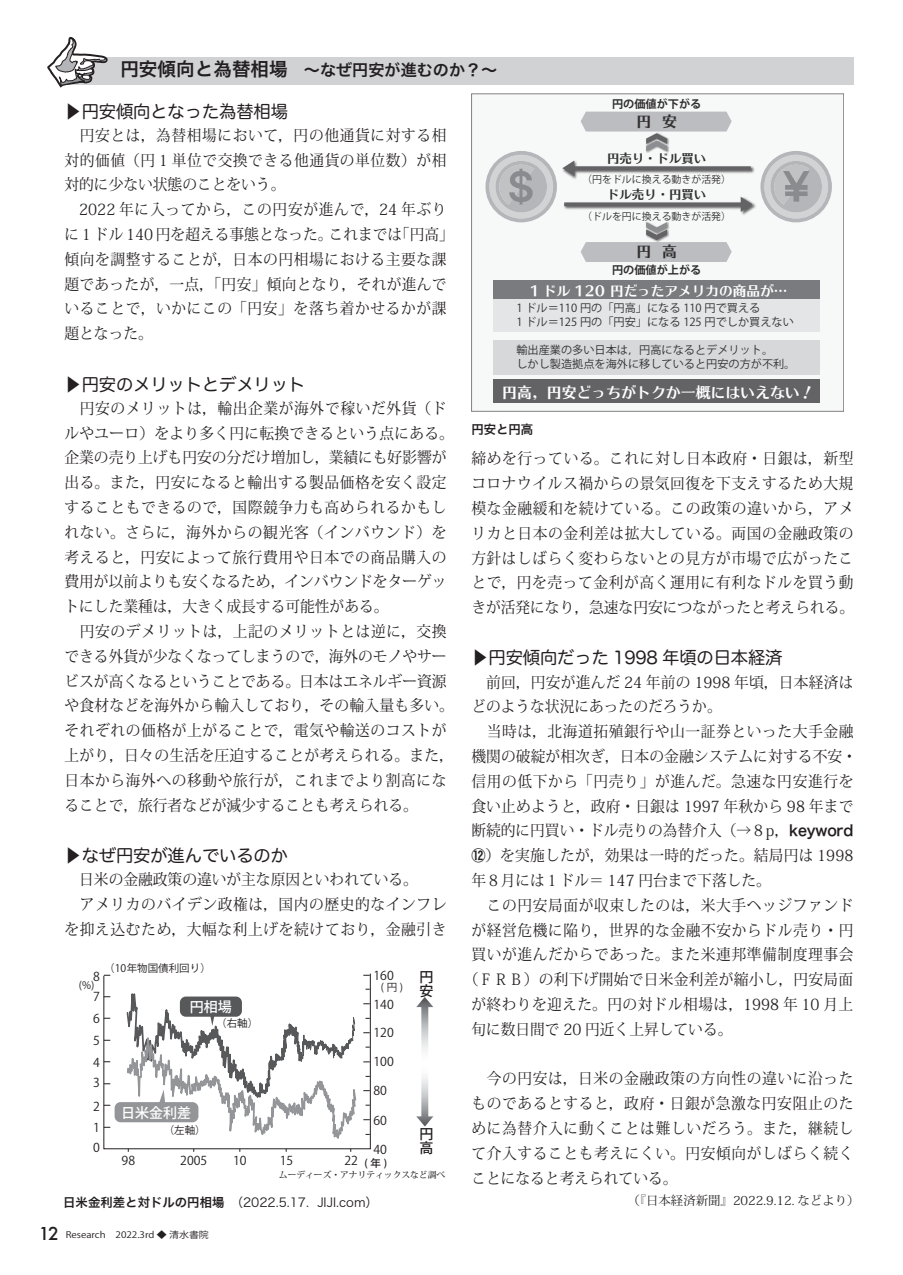
<style>
.page{position:relative;width:903px;height:1275px;background:#fff}
.page>*{position:absolute;margin:0;border:0;box-sizing:border-box;transform-origin:0 0}
.t1{font:21px "Koz Go Pr 6 N";color:#312f30}
.t2{font:17.32px "Hira Maru Pro W4";letter-spacing:-.01em;color:#231f20}
.t3{font:16.1px "Hira Kaku Pro W6";color:#231f20}
.t4{font:15.58px/24.8px "Koz Min Pr 6 N";letter-spacing:.02em;color:#231f20;text-align:justify;scale:.95 1}
.t5{font:15.58px/24.8px "Koz Min Pr 6 N";letter-spacing:.04em;color:#231f20;scale:.95 1}
.t6{font:15.58px "Koz Min Pr 6 N";color:#231f20;scale:.95 1}
.t7{font:15.58px "Koz Min Pr 6 N";letter-spacing:.045em;color:#231f20;scale:.95 1}
.t8{font:14.88px "UD Typos 515 Std";color:#fff}
.t9{font:14.88px "UD Typos 515 Std";color:#312f30}
.t10{font:500 14px "Koz Go Pr 6 N";color:#fff}
.t11{font:500 14px/14px "Koz Go Pr 6 N";color:#231f20}
.t12{font:13.65px "UD Typos 515 Std";color:#fff}
.t13{font:12.42px "Hira Kaku Pro N W3";color:#231f20}
.t14{font:12.42px "Koz Min Pro";color:#231f20}
.t15{font:12.42px "UD Typos 515 Std";color:#312f30}
.t16{font:12.42px "Hira Kaku Pro N W6";color:#231f20}
.t17{font:12.25px/21.3px "Koz Go Pr 6 N";color:#231f20}
.t18{font:11.2px/14px "Koz Go Pr 6 N";color:#312f30}
.t19{font:700 11.2px "Koz Go Pr 6 N";color:#312f30}
.t20{font:10.5px "Koz Go Pr 6 N";color:#231f20}
.t21{font:500 10.5px "Koz Go Pr 6 N";color:#231f20}
.t22{font:9.97px "Koz Go Pr 6 N";color:#312f30}
.t23{font:8.92px "Koz Go Pro";color:#231f20;scale:1.11 1}
.t24{font:500 8.75px "Koz Min Pr 6 N";color:#231f20}
.s1{font-size:18.55px}
.s2{font-family:"Hira Kaku Pro N W6";font-size:14.88px}
.s3{font-family:"Hira Kaku Pro N W6"}
.s4{font-family:"Futura";font-weight:500;font-size:17.32px}
</style>
<div class="page">
<div style="left:65px;top:57px;width:789px;height:27px;background:#d1d2d4"></div>
<svg style="left:47px;top:37px;width:62px;height:51px"></svg>
<div style="left:471px;top:94px;width:373px;height:317px;background:#f3f4f4"></div>
<div style="left:494px;top:340px;width:326px;height:34px;background:#d7d8da"></div>
<div style="left:494px;top:379px;width:326px;height:24px;background:#636366"></div>
<div style="left:494px;top:299px;width:326px;height:32px;background:#e4e5e7"></div>
<div style="left:494px;top:281px;width:326px;height:18px;background:#797b7e"></div>
<img style="left:752px;top:202px;width:4px;height:8px">
<svg style="left:485px;top:112px;width:267px;height:150px"></svg>
<svg style="left:760px;top:151px;width:72px;height:71px"></svg>
<svg style="left:103px;top:973px;width:268px;height:177px"></svg>
<div style="left:115px;top:1102px;width:83px;height:20px;background:#939598;border-radius:6px"></div>
<svg style="left:126px;top:973px;width:231px;height:179px"></svg>
<svg style="left:416px;top:997px;width:17px;height:129px"></svg>
<p class="t3" style="left:120px;top:56px;width:379px"><span class="s1">円安傾向と為替相場</span>　〜なぜ円安が進むのか？〜</p>
<p class="t2" style="left:64px;top:96px;width:225px">▶円安傾向となった為替相場</p>
<p class="t5" style="left:64px;top:123px;width:411px">　円安とは，為替相場において，円の他通貨に対する相対的価値（円 1 単位で交換できる他通貨の単位数）が相対的に少ない状態のことをいう。<br>　2022 年に入ってから，この円安が進んで，24 年ぶりに１ドル 140 円を超える事態となった。これまでは「円高」傾向を調整することが，日本の円相場における主要な課題であったが，一点，「円安」傾向となり，それが進んでいることで，いかにこの「円安」を落ち着かせるかが課題となった。</p>
<p class="t2" style="left:64px;top:369px;width:242px">▶円安のメリットとデメリット</p>
<p class="t4" style="left:64px;top:396px;width:411px;text-align:left">　円安のメリットは，輸出企業が海外で稼いだ外貨（ドルやユーロ）をより多く円に転換できるという点にある。企業の売り上げも円安の分だけ増加し，業績にも好影響が出る。また，円安になると輸出する製品価格を安く設定することもできるので，国際競争力も高められるかもしれない。さらに，海外からの観光客（インバウンド）を考えると，円安によって旅行費用や日本での商品購入の費用が以前よりも安くなるため，インバウンドをターゲットにした業種は，大きく成長する可能性がある。<br>　円安のデメリットは，上記のメリットとは逆に，交換できる外貨が少なくなってしまうので，海外のモノやサービスが高くなるということである。日本はエネルギー資源や食材などを海外から輸入しており，その輸入量も多い。それぞれの価格が上がることで，電気や輸送のコストが上がり，日々の生活を圧迫することが考えられる。また，日本から海外への移動や旅行が，これまでより割高になることで，旅行者などが減少することも考えられる。</p>
<p class="t2" style="left:64px;top:840px;width:225px">▶なぜ円安が進んでいるのか</p>
<p class="t5" style="left:64px;top:867px;width:404px">　日米の金融政策の違いが主な原因といわれている。<br>　アメリカのバイデン政権は，国内の歴史的なインフレを抑え込むため，大幅な利上げを続けており，金融引き</p>
<p class="t17" style="left:93px;top:966px;width:8px">8</p>
<p class="t20" style="left:79px;top:979px;width:17px">(%)</p>
<p class="t17" style="left:93px;top:986px;width:8px">7<br>6</p>
<p class="t17" style="left:93px;top:1030px;width:8px">5<br>4</p>
<p class="t17" style="left:93px;top:1071px;width:8px;line-height:23.3px">3<br>2</p>
<p class="t17" style="left:93px;top:1118px;width:8px;line-height:19.8px">1<br>0</p>
<p class="t20" style="left:104px;top:962px;width:108px">（10年物国債利回り）</p>
<p class="t17" style="left:373px;top:965px;width:22px">160</p>
<p class="t17" style="left:373px;top:994px;width:22px">140</p>
<p class="t17" style="left:373px;top:1022px;width:22px">120</p>
<p class="t17" style="left:373px;top:1051px;width:22px">100</p>
<p class="t17" style="left:373px;top:1080px;width:15px">80</p>
<p class="t17" style="left:373px;top:1110px;width:15px">60</p>
<p class="t17" style="left:373px;top:1139px;width:15px">40</p>
<p class="t11" style="left:419px;top:970px;width:15px">円安</p>
<p class="t20" style="left:381px;top:981px;width:24px">(円)</p>
<p class="t10" style="left:190px;top:999px;width:43px">円相場</p>
<p class="t20" style="left:216px;top:1017px;width:43px">（右軸）</p>
<p class="t10" style="left:121px;top:1105px;width:71px">日米金利差</p>
<p class="t20" style="left:164px;top:1124px;width:43px">（左軸）</p>
<p class="t11" style="left:419px;top:1127px;width:15px">円高</p>
<p class="t24" style="left:279px;top:1170px;width:168px">ムーディーズ・アナリティックスなど調べ</p>
<p class="t17" style="left:122px;top:1150px;width:15px">98</p>
<p class="t17" style="left:180px;top:1150px;width:28px">2005</p>
<p class="t17" style="left:233px;top:1150px;width:15px">10</p>
<p class="t17" style="left:280px;top:1150px;width:15px">15</p>
<p class="t17" style="left:344px;top:1150px;width:15px">22</p>
<p class="t21" style="left:365px;top:1157px;width:24px">(年)</p>
<p class="t19" style="left:612px;top:98px;width:91px">円の価値が下がる</p>
<p class="t9" style="left:636px;top:108px;width:42px">円 安</p>
<p class="t15" style="left:607px;top:148px;width:101px">円売り・ドル買い</p>
<p class="t22" style="left:582px;top:174px;width:150px">（円をドルに換える動きが活発）</p>
<p class="t22" style="left:582px;top:210px;width:150px">（ドルを円に換える動きが活発）</p>
<p class="t15" style="left:607px;top:184px;width:101px">ドル売り・円買い</p>
<p class="t9" style="left:636px;top:238px;width:42px">円 高</p>
<p class="t19" style="left:612px;top:264px;width:91px">円の価値が上がる</p>
<p class="t18" style="left:516px;top:301px;width:279px">1 ドル＝110 円の「円高」になる 110 円で買える<br>1 ドル＝125 円の「円安」になる 125 円でしか買えない</p>
<p class="t12" style="left:529px;top:279px;width:259px">1 ドル 120 円だったアメリカの商品が…</p>
<p class="t18" style="left:516px;top:343px;width:281px">輸出産業の多い日本は，円高になるとデメリット。<br>しかし製造拠点を海外に移していると円安の方が不利。</p>
<p class="t8" style="left:502px;top:380px;width:314px">円高，円安どっちがトクか一概にはいえない！</p>
<p class="t16" style="left:471px;top:418px;width:64px">円安と円高</p>
<h1 class="t1" style="left:630px;top:436px;width:79px">p007-01</h1>
<p class="t4" style="left:471px;top:447px;width:405px">締めを行っている。これに対し日本政府・日銀は，新型コロナウイルス禍からの景気回復を下支えするため大規模な金融緩和を続けている。この政策の違いから，アメリカと日本の金利差は拡大している。両国の金融政策の方針はしばらく変わらないとの見方が市場で広がったことで，円を売って金利が高く運用に有利なドルを買う動きが活発になり，急速な円安につながったと考えられる。</p>
<p class="t2" style="left:471px;top:643px;width:313px">▶円安傾向だった 1998 年頃の日本経済</p>
<p class="t4" style="left:471px;top:670px;width:404px">　前回，円安が進んだ 24 年前の 1998 年頃，日本経済は</p>
<p class="t6" style="left:471px;top:698px;width:265px">どのような状況にあったのだろうか。</p>
<p class="t5" style="left:471px;top:719px;width:404px">　当時は，北海道拓殖銀行や山一証券といった大手金融</p>
<p class="t4" style="left:471px;top:744px;width:407px">機関の破綻が相次ぎ，日本の金融システムに対する不安・</p>
<p class="t7" style="left:471px;top:772px;width:404px">信用の低下から「円売り」が進んだ。急速な円安進行を</p>
<p class="t4" style="left:471px;top:794px;width:404px">食い止めようと，政府・日銀は 1997 年秋から 98 年まで</p>
<p class="t6" style="left:471px;top:822px;width:404px">断続的に円買い・ドル売りの為替介入（→８p，<span class="s2">keyword</span></p>
<p class="t4" style="left:471px;top:843px;width:404px"><span class="s2">⑫</span>）を実施したが，効果は一時的だった。結局円は 1998</p>
<p class="t6" style="left:471px;top:871px;width:317px">年８月には１ドル＝ 147 円台まで下落した。</p>
<p class="t5" style="left:471px;top:893px;width:404px">　この円安局面が収束したのは，米大手ヘッジファンド</p>
<p class="t7" style="left:471px;top:921px;width:404px">が経営危機に陥り，世界的な金融不安からドル売り・円</p>
<p class="t5" style="left:471px;top:943px;width:404px">買いが進んだからであった。また米連邦準備制度理事会</p>
<p class="t4" style="left:464px;top:967px;width:411px">（ＦＲＢ）の利下げ開始で日米金利差が縮小し，円安局面</p>
<p class="t4" style="left:471px;top:992px;width:404px">が終わりを迎えた。円の対ドル相場は，1998 年 10 月上</p>
<p class="t6" style="left:471px;top:1020px;width:276px">旬に数日間で 20 円近く上昇している。</p>
<p class="t4" style="left:471px;top:1067px;width:404px">　今の円安は，日米の金融政策の方向性の違いに沿ったものであるとすると，政府・日銀が急激な円安阻止のために為替介入に動くことは難しいだろう。また，継続して介入することも考えにくい。円安傾向がしばらく続くことになると考えられている。</p>
<p class="t13" style="left:63px;top:1191px;width:316px"><span class="s3">日米金利差と対ドルの円相場</span>　（2022.5.17. JIJI.com）</p>
<p class="t14" style="left:627px;top:1191px;width:233px">（『日本経済新聞』2022.9.12. などより）</p>
<p class="t23" style="left:39px;top:1229px;width:155px"><span class="s4">12</span> Research　2022.3rd ◆ 清水書院</p>
</div>
